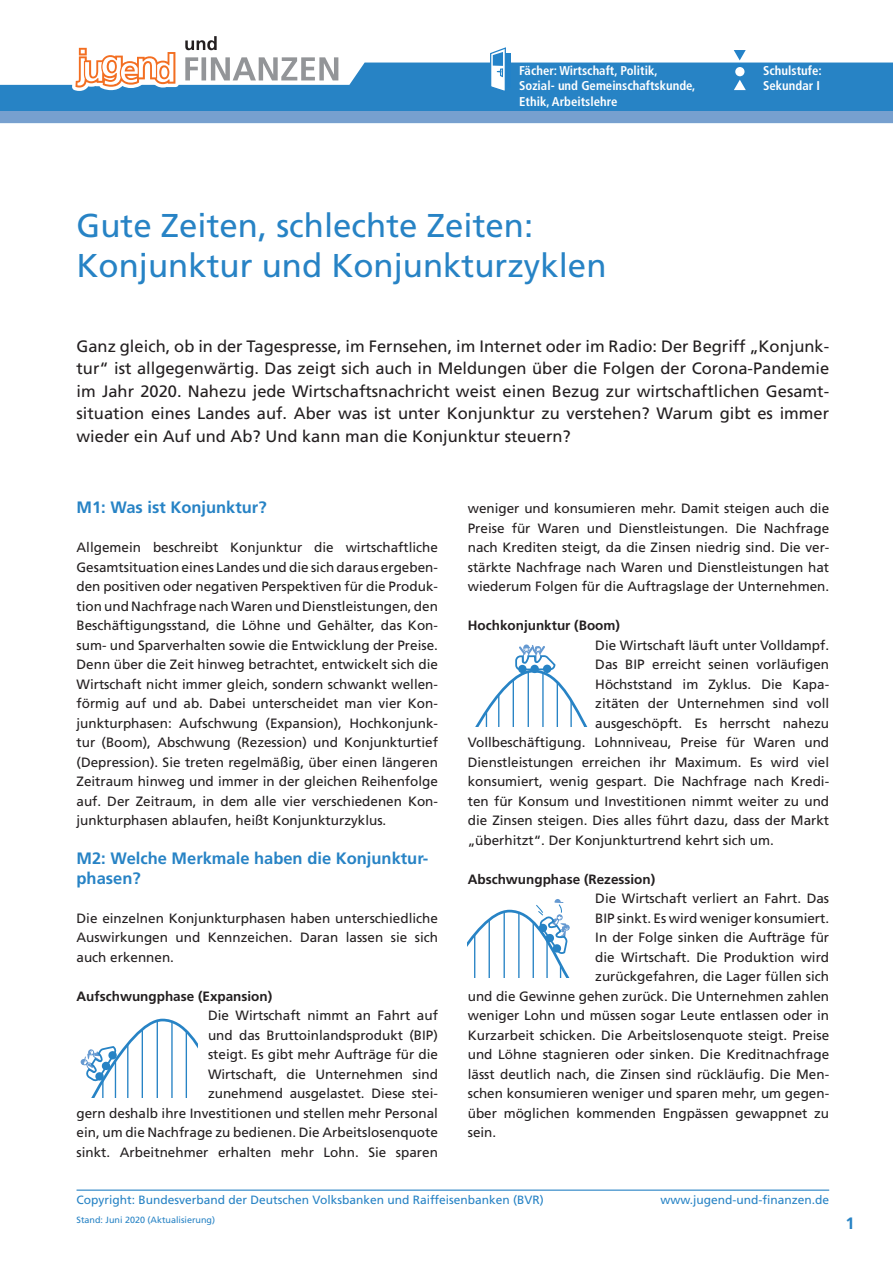
<style>
.page{position:relative;width:893px;height:1263px;background:#fff}
.page>*{position:absolute;margin:0;border:0;box-sizing:border-box;transform-origin:0 0}
.Headline{font:33px/39.6px "Frutiger LT Std";color:#2783c5}
.Headline-2{font:16.5px/22.5px "Frutiger LT Std";color:#231f20;text-align:justify}
.Fließtext{font:700 16.5px/19.5px "Frutiger LT Std";color:#2783c5}
.Fließtext-2{font:13.5px/19.5px "Frutiger LT Std";color:#231f20;text-align:justify}
.Fließtext-3{font:700 13.5px "Frutiger LT Std";color:#231f20}
.t1{font:700 condensed 12.75px/15.3px "Frutiger LT Std";color:#fff}
.t2{font:12px "Frutiger LT Std";color:#2783c5}
.t3{font:9px "Frutiger LT Std";color:#2783c5}
</style>
<div class="page">
<svg style="left:0;top:63px;width:893px;height:48px;background:#378cc9"></svg>
<div style="left:491px;top:53px;width:19px;height:35px;background:#2382c8"></div>
<svg style="left:489px;top:47px;width:18px;height:46px"></svg>
<hr style="left:77px;top:1189px;width:752px;height:2px;background:#2783c5">
<div style="left:735px;top:65px;width:9px;height:9px;background:#2382c8;border-radius:50%"></div>
<svg style="left:734px;top:50px;width:12px;height:10px"></svg>
<div style="left:735px;top:67px;width:9px;height:9px;background:#fff;border-radius:50%"></div>
<svg style="left:734px;top:77px;width:12px;height:13px"></svg>
<div style="left:0;top:111px;width:893px;height:12px;background:#77a0cf"></div>
<svg style="left:185px;top:57px;width:153px;height:23px"></svg>
<svg style="left:72px;top:47px;width:107px;height:44px"></svg>
<svg style="left:185px;top:36px;width:32px;height:14px"></svg>
<hr style="left:199px;top:1051px;width:1px;height:46px;background:#2783c5">
<svg style="left:80px;top:1019px;width:117px;height:79px"></svg>
<svg style="left:476px;top:644px;width:111px;height:82px"></svg>
<svg style="left:467px;top:899px;width:103px;height:79px"></svg>
<p class="t1" style="left:519px;top:63px;width:178px">Fächer: Wirtschaft, Politik,<br>Sozial- und Gemeinschaftskunde,<br>Ethik, Arbeitslehre</p>
<p class="t1" style="left:763px;top:63px;width:60px">Schulstufe:<br>Sekundar I</p>
<p class="Headline" style="left:77px;top:206px;width:531px">Gute Zeiten, schlechte Zeiten:<br>Konjunktur und Konjunkturzyklen</p>
<p class="Headline-2" style="left:77px;top:335px;width:754px">Ganz gleich, ob in der Tagespresse, im Fernsehen, im Internet oder im Radio: Der Begriff „Konjunk&shy;tur“ ist allgegenwärtig. Das zeigt sich auch in Meldungen über die Folgen der Corona-Pandemie im Jahr 2020. Nahezu jede Wirtschaftsnachricht weist einen Bezug zur wirtschaftlichen Gesamt&shy;situation eines Landes auf. Aber was ist unter Konjunktur zu verstehen? Warum gibt es immer wieder ein Auf und Ab? Und kann man die Konjunktur steuern?</p>
<p class="Fließtext" style="left:77px;top:498px;width:192px">M1: Was ist Konjunktur?</p>
<p class="Fließtext-2" style="left:77px;top:538px;width:363px">Allgemein beschreibt Konjunktur die wirtschaftliche Gesamtsituation eines Landes und die sich daraus ergeben&shy;den positiven oder negativen Perspektiven für die Produk&shy;tion und Nachfrage nach Waren und Dienstleistungen, den Beschäftigungsstand, die Löhne und Gehälter, das Kon&shy;sum- und Sparverhalten sowie die Entwicklung der Preise.<br>Denn über die Zeit hinweg betrachtet, entwickelt sich die Wirtschaft nicht immer gleich, sondern schwankt wellen&shy;förmig auf und ab. Dabei unterscheidet man vier Kon&shy;junkturphasen: Aufschwung (Expansion), Hochkonjunk&shy;tur (Boom), Abschwung (Rezession) und Konjunkturtief (Depression). Sie treten regelmäßig, über einen längeren Zeitraum hinweg und immer in der gleichen Reihenfolge auf. Der Zeitraum, in dem alle vier verschiedenen Kon&shy;junkturphasen ablaufen, heißt Konjunkturzyklus.</p>
<p class="Fließtext" style="left:77px;top:849px;width:353px">M2: Welche Merkmale haben die Konjunktur&shy;phasen?</p>
<p class="Fließtext-2" style="left:77px;top:908px;width:363px">Die einzelnen Konjunkturphasen haben unterschiedliche Auswirkungen und Kennzeichen. Daran lassen sie sich auch erkennen.</p>
<p class="Fließtext-3" style="left:77px;top:988px;width:197px">Aufschwungphase (Expansion)</p>
<p class="Fließtext-2" style="left:77px;top:1006px;width:363px;text-align:right">Die Wirtschaft nimmt an Fahrt auf<br>und das Bruttoinlandsprodukt (BIP)<br>steigt. Es gibt mehr Aufträge für die<br>Wirtschaft, die Unternehmen sind<br>zunehmend ausgelastet. Diese stei-<br>gern deshalb ihre Investitionen und stellen mehr Personal ein, um die Nachfrage zu bedienen. Die Arbeitslosenquote sinkt. Arbeitnehmer erhalten mehr Lohn. Sie sparen</p>
<p class="Fließtext-2" style="left:468px;top:499px;width:363px">weniger und konsumieren mehr. Damit steigen auch die Preise für Waren und Dienstleistungen. Die Nachfrage nach Krediten steigt, da die Zinsen niedrig sind. Die ver&shy;stärkte Nachfrage nach Waren und Dienstleistungen hat wiederum Folgen für die Auftragslage der Unternehmen.</p>
<p class="Fließtext-3" style="left:468px;top:618px;width:154px">Hochkonjunktur (Boom)</p>
<p class="Fließtext-2" style="left:595px;top:635px;width:235px">Die Wirtschaft läuft unter Volldampf.</p>
<p class="Fließtext-2" style="left:595px;top:655px;width:235px">Das BIP erreicht seinen vorläufigen</p>
<p class="Fließtext-2" style="left:595px;top:674px;width:235px">Höchststand im Zyklus. Die Kapa-</p>
<p class="Fließtext-2" style="left:595px;top:694px;width:235px">zitäten der Unternehmen sind voll</p>
<p class="Fließtext-2" style="left:595px;top:713px;width:235px">ausgeschöpft. Es herrscht nahezu</p>
<p class="Fließtext-2" style="left:468px;top:733px;width:363px">Vollbeschäftigung. Lohnniveau, Preise für Waren und</p>
<p class="Fließtext-2" style="left:468px;top:752px;width:363px">Dienstleistungen erreichen ihr Maximum. Es wird viel</p>
<p class="Fließtext-2" style="left:468px;top:772px;width:363px">konsumiert, wenig gespart. Die Nachfrage nach Kredi-</p>
<p class="Fließtext-2" style="left:468px;top:791px;width:363px">ten für Konsum und Investitionen nimmt weiter zu und</p>
<p class="Fließtext-2" style="left:468px;top:811px;width:363px">die Zinsen steigen. Dies alles führt dazu, dass der Markt</p>
<p class="Fließtext-2" style="left:468px;top:830px;width:308px">„überhitzt“. Der Konjunkturtrend kehrt sich um.</p>
<p class="Fließtext-3" style="left:468px;top:871px;width:189px">Abschwungphase (Rezession)</p>
<p class="Fließtext-2" style="left:595px;top:889px;width:235px">Die Wirtschaft verliert an Fahrt. Das</p>
<p class="Fließtext-2" style="left:595px;top:908px;width:235px">BIP sinkt. Es wird weniger konsumiert.</p>
<p class="Fließtext-2" style="left:595px;top:928px;width:235px">In der Folge sinken die Aufträge für</p>
<p class="Fließtext-2" style="left:595px;top:947px;width:235px">die Wirtschaft. Die Produktion wird</p>
<p class="Fließtext-2" style="left:595px;top:967px;width:235px">zurückgefahren, die Lager füllen sich</p>
<p class="Fließtext-2" style="left:468px;top:986px;width:363px">und die Gewinne gehen zurück. Die Unternehmen zahlen</p>
<p class="Fließtext-2" style="left:468px;top:1006px;width:363px">weniger Lohn und müssen sogar Leute entlassen oder in</p>
<p class="Fließtext-2" style="left:468px;top:1025px;width:363px">Kurzarbeit schicken. Die Arbeitslosenquote steigt. Preise</p>
<p class="Fließtext-2" style="left:468px;top:1045px;width:363px">und Löhne stagnieren oder sinken. Die Kreditnachfrage</p>
<p class="Fließtext-2" style="left:468px;top:1064px;width:363px">lässt deutlich nach, die Zinsen sind rückläufig. Die Men-</p>
<p class="Fließtext-2" style="left:468px;top:1084px;width:363px">schen konsumieren weniger und sparen mehr, um gegen-</p>
<p class="Fließtext-2" style="left:468px;top:1103px;width:363px">über möglichen kommenden Engpässen gewappnet zu</p>
<p class="Fließtext-2" style="left:468px;top:1123px;width:30px">sein.</p>
<p class="t2" style="left:77px;top:1193px;width:469px">Copyright: Bundesverband der Deutschen Volksbanken und Raiffeisenbanken (BVR)</p>
<p class="t3" style="left:77px;top:1215px;width:140px">Stand: Juni 2020 (Aktualisierung)</p>
<p class="t2" style="left:660px;top:1193px;width:170px">www.jugend-und-finanzen.de</p>
<p class="Fließtext" style="left:845px;top:1213px;width:11px">1</p>
</div>
